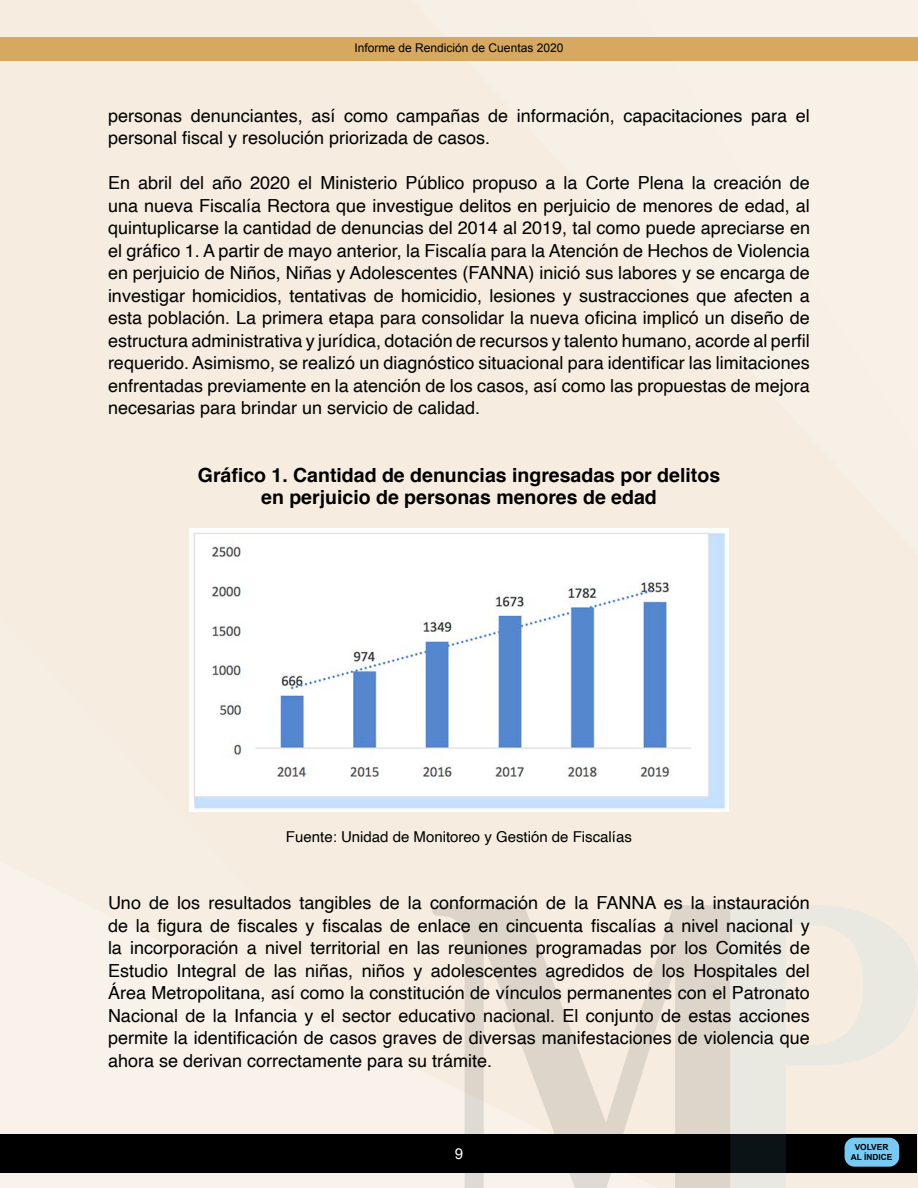
<style>
.page{position:relative;width:918px;height:1188px;background:#f6ece0}
.page>*{position:absolute;margin:0;border:0;box-sizing:border-box;transform-origin:0 0}
.t1{font:700 19.5px/22.5px "Helvetica";color:#000;text-align:center}
.t2{font:18px/22.5px "Helvetica";color:#000;text-align:justify}
.t3{font:15px "Helvetica";color:#000}
.t4{font:15px "Arial";color:#fff}
.t5{font:12px "Arial";color:#000}
.t6{font:700 8.4px/10.1px "Arial";color:#000;text-align:center}
</style>
<div class="page">
<svg style="left:0;top:862px;width:432px;height:326px"></svg>
<div style="left:0;top:901px;width:346px;height:287px;background:#f8f2eb"></div>
<div style="left:0;top:37px;width:918px;height:23px;background:#d7a960"></div>
<div style="left:1px;top:1134px;width:916px;height:39px;background:#000"></div>
<svg style="left:730px;top:905px;width:188px;height:283px;fill:#e9e8e0"></svg>
<svg style="left:432px;top:905px;width:298px;height:283px"></svg>
<div style="left:845px;top:1138px;width:54px;height:29px;background:#79caf3;border-radius:10px"></div>
<img style="left:189px;top:528px;width:540px;height:284px">
<p class="t5" style="left:355px;top:40px;width:210px">Informe de Rendición de Cuentas 2020</p>
<p class="t2" style="left:108px;top:104px;width:703px">personas denunciantes, así como campañas de información, capacitaciones para el personal fiscal y resolución priorizada de casos.</p>
<p class="t2" style="left:108px;top:172px;width:704px">En abril del año 2020 el Ministerio Público propuso a la Corte Plena la creación de una nueva Fiscalía Rectora que investigue delitos en perjuicio de menores de edad, al quintuplicarse la cantidad de denuncias del 2014 al 2019, tal como puede apreciarse en el gráfico 1. A partir de mayo anterior, la Fiscalía para la Atención de Hechos de Violencia en perjuicio de Niños, Niñas y Adolescentes (FANNA) inició sus labores y se encarga de investigar homicidios, tentativas de homicidio, lesiones y sustracciones que afecten a esta población. La primera etapa para consolidar la nueva oficina implicó un diseño de estructura administrativa y jurídica, dotación de recursos y talento humano, acorde al perfil requerido. Asimismo, se realizó un diagnóstico situacional para identificar las limitaciones enfrentadas previamente en la atención de los casos, así como las propuestas de mejora necesarias para brindar un servicio de calidad.</p>
<p class="t1" style="left:198px;top:464px;width:524px">Gráfico 1. Cantidad de denuncias ingresadas por delitos en perjuicio de personas menores de edad</p>
<p class="t3" style="left:286px;top:825px;width:347px">Fuente: Unidad de Monitoreo y Gestión de Fiscalías</p>
<p class="t2" style="left:108px;top:892px;width:704px">Uno de los resultados tangibles de la conformación de la FANNA es la instauración de la figura de fiscales y fiscalas de enlace en cincuenta fiscalías a nivel nacional y la incorporación a nivel territorial en las reuniones programadas por los Comités de Estudio Integral de las niñas, niños y adolescentes agredidos de los Hospitales del Área Metropolitana, así como la constitución de vínculos permanentes con el Patronato Nacional de la Infancia y el sector educativo nacional. El conjunto de estas acciones permite la identificación de casos graves de diversas manifestaciones de violencia que ahora se derivan correctamente para su trámite.</p>
<p class="t4" style="left:455px;top:1144px;width:10px">9</p>
<p class="t6" style="left:851px;top:1142px;width:43px">VOLVER<br>AL ÍNDICE</p>
</div>
